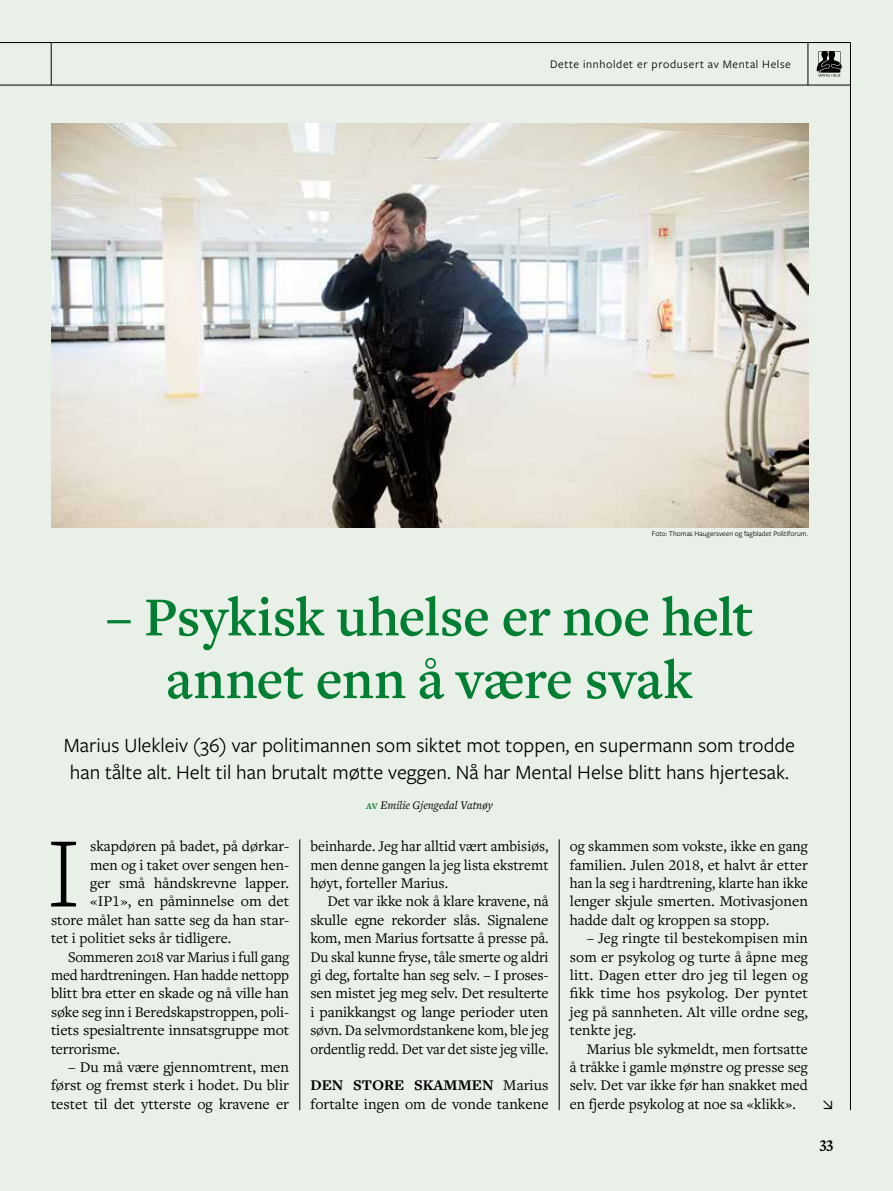
<style>
.page{position:relative;width:893px;height:1191px;background:#e9f0e8}
.page>*{position:absolute;margin:0;border:0;box-sizing:border-box;transform-origin:0 0}
.t1{font:300 103.65px "Freight Text Pro";color:#000}
.t2{font:600 57px/62.7px "Freight Text Pro";letter-spacing:-.015em;color:#007e31;text-align:center}
.t3{font:21px/27px "Freight Sans Pro";color:#000}
.t4{font:700 15.75px "Freight Text Pro";color:#000}
.t5{font:15.3px/18.3px "Freight Text Pro";color:#000;text-align:justify}
.t6{font:12px "Freight Sans Pro";letter-spacing:.05em;color:#000}
.t7{font:italic 12px "Freight Text Pro";color:#000}
.t8{font:7.5px "Freight Sans Pro";color:#000}
.s1{font-weight:600;font-style:normal;color:#007e31}
.s2{font-weight:700}
</style>
<div class="page">
<hr style="left:808px;top:43px;width:1px;height:42px;background:#000">
<hr style="left:850px;top:43px;width:1px;height:1067px;background:#000">
<hr style="left:0;top:42px;width:850px;height:1px;background:#000">
<svg style="left:817px;top:51px;width:25px;height:26px"></svg>
<hr style="left:559px;top:839px;width:1px;height:271px;background:#000">
<hr style="left:300px;top:839px;width:1px;height:271px;background:#000">
<hr style="left:51px;top:43px;width:1px;height:42px;background:#000">
<hr style="left:0;top:85px;width:850px;height:1px;background:#000">
<img style="left:51px;top:123px;width:757px;height:404px">
<p class="t6" style="left:550px;top:56px;width:242px">Dette innholdet er produsert av Mental Helse</p>
<p class="t8" style="left:652px;top:529px;width:158px">Foto: Thomas Haugersveen og fagbladet Politiforum.</p>
<h2 class="t2" style="left:106px;top:584px;width:649px">– Psykisk uhelse er noe helt annet enn å være svak</h2>
<h3 class="t3" style="left:64px;top:731px;width:733px">Marius Ulekleiv (36) var politimannen som siktet mot toppen, en supermann som trodde han tålte alt. Helt til han brutalt møtte veggen. Nå har Mental Helse blitt hans hjertesak.</h3>
<p class="t7" style="left:366px;top:797px;width:128px"><span class="s1">Av</span> Emilie Gjengedal Vatnøy</p>
<h1 class="t1" style="left:46px;top:805px;width:36px">I</h1>
<p class="t5" style="left:90px;top:836px;width:201px">skapdøren på badet, på dørkar-</p>
<p class="t5" style="left:310px;top:836px;width:240px">beinharde. Jeg har alltid vært ambisiøs, men denne gangen la jeg lista ekstremt høyt, forteller Marius.</p>
<p class="t5" style="left:310px;top:892px;width:240px;text-indent:17px">Det var ikke nok å klare kravene, nå skulle egne rekorder slås. Signalene kom, men Marius fortsatte å presse på.<br>Du skal kunne fryse, tåle smerte og aldri gi deg, fortalte han seg selv. – I proses&shy;sen mistet jeg meg selv. Det resulterte i panikkangst og lange perioder uten søvn. Da selvmordstankene kom, ble jeg ordentlig redd. Det var det siste jeg ville.</p>
<p class="t5" style="left:310px;top:1075px;width:240px"><span class="s2">DEN STORE SKAMMEN</span> Marius fortalte ingen om de vonde tankene</p>
<p class="t5" style="left:570px;top:836px;width:240px">og skammen som vokste, ikke en gang familien. Julen 2018, et halvt år etter han la seg i hardtrening, klarte han ikke lenger skjule smerten. Motivasjonen hadde dalt og kroppen sa stopp.</p>
<p class="t5" style="left:570px;top:928px;width:240px;text-indent:17px">– Jeg ringte til bestekompisen min som er psykolog og turte å åpne meg litt. Dagen etter dro jeg til legen og fikk time hos psykolog. Der pyntet jeg på sannheten. Alt ville ordne seg, tenkte jeg.</p>
<p class="t5" style="left:570px;top:1039px;width:240px;text-indent:17px">Marius ble sykmeldt, men fortsatte å tråkke i gamle mønstre og presse seg selv. Det var ikke før han snakket med en fjerde psykolog at noe sa «klikk».</p>
<p class="t5" style="left:90px;top:855px;width:201px">men og i taket over sengen hen-</p>
<p class="t5" style="left:90px;top:873px;width:201px">ger små håndskrevne lapper.</p>
<p class="t5" style="left:90px;top:892px;width:201px">«IP1», en påminnelse om det</p>
<p class="t5" style="left:51px;top:910px;width:240px">store målet han satte seg da han star-</p>
<p class="t5" style="left:51px;top:928px;width:182px">tet i politiet seks år tidligere.</p>
<p class="t5" style="left:68px;top:947px;width:223px">Sommeren 2018 var Marius i full gang</p>
<p class="t5" style="left:51px;top:965px;width:240px">med hardtreningen. Han hadde nettopp</p>
<p class="t5" style="left:51px;top:983px;width:240px">blitt bra etter en skade og nå ville han</p>
<p class="t5" style="left:51px;top:1002px;width:240px">søke seg inn i Beredskapstroppen, poli-</p>
<p class="t5" style="left:51px;top:1020px;width:240px">tiets spesialtrente innsatsgruppe mot</p>
<p class="t5" style="left:51px;top:1039px;width:70px">terrorisme.</p>
<p class="t5" style="left:51px;top:1057px;width:240px;text-indent:17px">– Du må være gjennomtrent, men først og fremst sterk i hodet. Du blir testet til det ytterste og kravene er</p>
<p class="t4" style="left:820px;top:1132px;width:15px">33</p>
</div>
